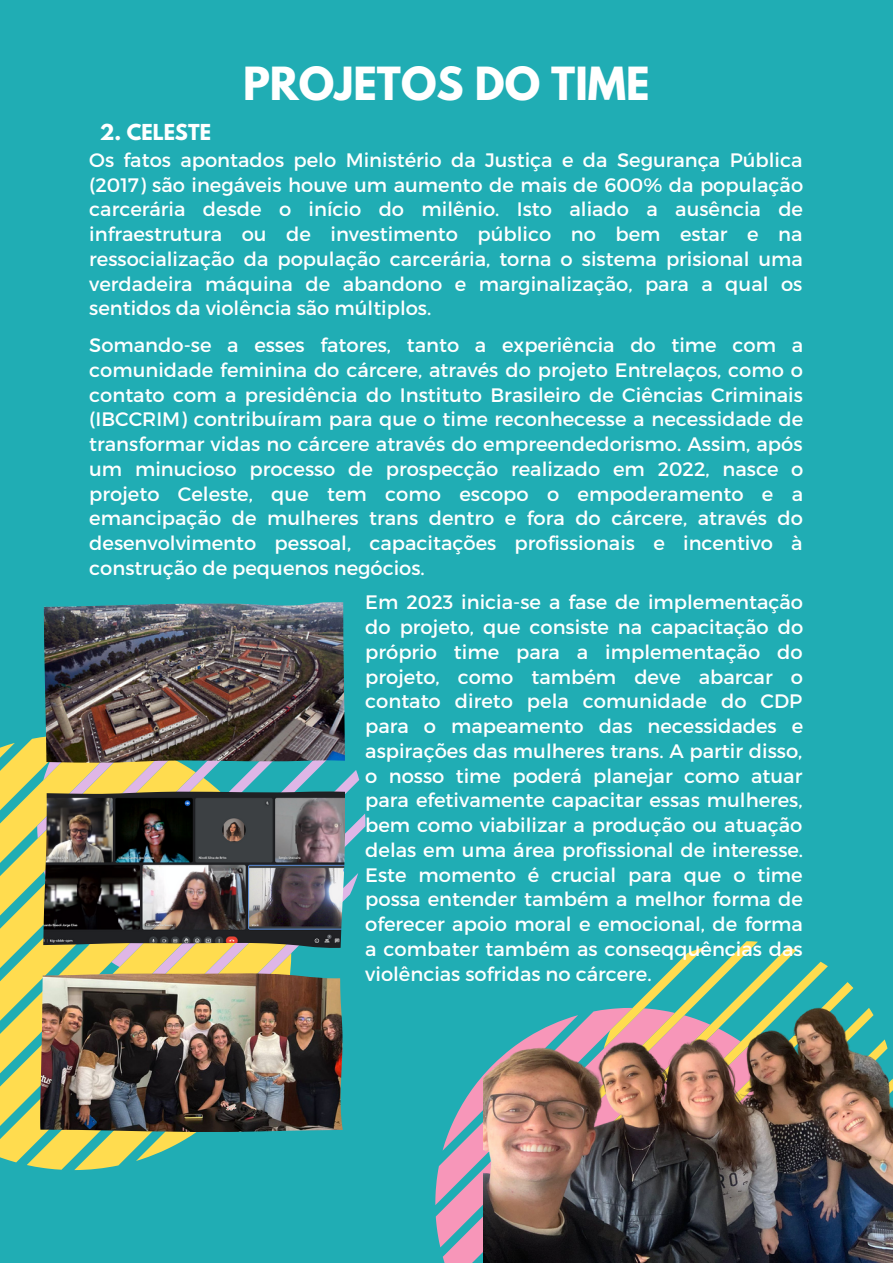
<style>
.page{position:relative;width:893px;height:1264px;background:#fff}
.page>*{position:absolute;margin:0;border:0;box-sizing:border-box;transform-origin:0 0}
.t1{font:700 40.5px "League Spartan";color:#fff}
.t2{font:19.5px/24.8px "Montserrat";color:#fff;text-align:justify}
.t3{font:700 19.5px "League Spartan";color:#fff}
</style>
<div class="page">
<div style="left:0;top:0;width:892px;height:1262px;background:#20adb4"></div>
<svg style="left:435px;top:941px;width:362px;height:321px"></svg>
<img style="left:483px;top:955px;width:409px;height:307px">
<svg style="left:74px;top:1131px;width:199px;height:39px"></svg>
<svg style="left:0;top:1074px;width:269px;height:73px;fill:#ffdc4f"></svg>
<svg style="left:0;top:1001px;width:40px;height:73px;fill:#ffdc4f"></svg>
<svg style="left:0;top:736px;width:365px;height:265px"></svg>
<svg style="left:111px;top:762px;width:232px;height:205px"></svg>
<img style="left:44px;top:602px;width:301px;height:160px">
<img style="left:43px;top:791px;width:302px;height:156px">
<img style="left:40px;top:973px;width:303px;height:158px">
<h1 class="t1" style="left:243px;top:63px;width:408px">PROJETOS DO TIME</h1>
<p class="t3" style="left:100px;top:122px;width:113px">2. CELESTE</p>
<p class="t2" style="left:89px;top:146px;width:715px">Os fatos apontados pelo Ministério da Justiça e da Segurança Pública (2017) são inegáveis houve um aumento de mais de 600% da população carcerária desde o início do milênio. Isto aliado a ausência de infraestrutura ou de investimento público no bem estar e na ressocialização da população carcerária, torna o sistema prisional uma verdadeira máquina de abandono e marginalização, para a qual os sentidos da violência são múltiplos.</p>
<p class="t2" style="left:89px;top:332px;width:715px">Somando-se a esses fatores, tanto a experiência do time com a comunidade feminina do cárcere, através do projeto Entrelaços, como o contato com a presidência do Instituto Brasileiro de Ciências Criminais (IBCCRIM) contribuíram para que o time reconhecesse a necessidade de transformar vidas no cárcere através do empreendedorismo. Assim, após um minucioso processo de prospecção realizado em 2022, nasce o projeto Celeste, que tem como escopo o empoderamento e a emancipação de mulheres trans dentro e fora do cárcere, através do desenvolvimento pessoal, capacitações profissionais e incentivo à construção de pequenos negócios.</p>
<p class="t2" style="left:365px;top:589px;width:439px">Em 2023 inicia-se a fase de implementação do projeto, que consiste na capacitação do próprio time para a implementação do projeto, como também deve abarcar o contato direto pela comunidade do CDP para o mapeamento das necessidades e aspirações das mulheres trans. A partir disso, o nosso time poderá planejar como atuar para efetivamente capacitar essas mulheres, bem como viabilizar a produção ou atuação delas em uma área profissional de interesse.<br>Este momento é crucial para que o time possa entender também a melhor forma de oferecer apoio moral e emocional, de forma a combater também as conseqquências das violências sofridas no cárcere.</p>
</div>
